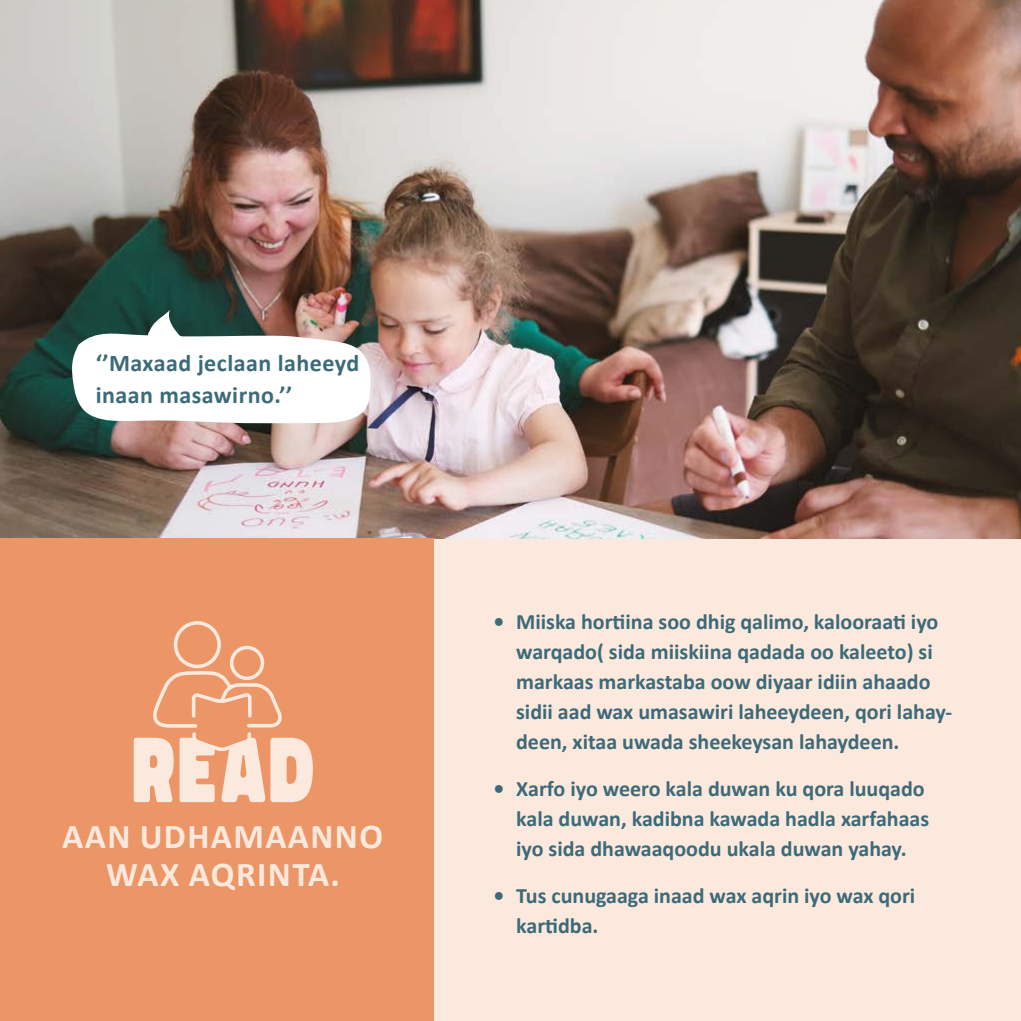
<style>
.page{position:relative;width:1021px;height:1021px;background:#fff}
.page>*{position:absolute;margin:0;border:0;box-sizing:border-box;transform-origin:0 0}
.t1{font:87.4px "Spot";color:#fce9dd}
.t2{font:700 35px/38px "Calibri";letter-spacing:.04em;color:#fce9dd;text-align:center}
.t3{font:700 24px/32px "Calibri";letter-spacing:.02em;color:#3c6a79}
.t4{font:700 22px/30px "Calibri";color:#3c6a79}
</style>
<div class="page">
<div style="left:2px;top:0;width:1018px;height:1020px;background:#fce9dd"></div>
<img style="left:0;top:0;width:1020px;height:539px">
<div style="left:0;top:539px;width:434px;height:481px;background:#ec9667"></div>
<svg style="left:71px;top:310px;width:302px;height:114px;background:#cfd2cf"></svg>
<div style="left:174px;top:621px;width:47px;height:47px;border:4px solid #fce9dd;border-radius:50%"></div>
<div style="left:230px;top:645px;width:34px;height:35px;border:4px solid #fce9dd;border-radius:50%"></div>
<svg style="left:153px;top:668px;width:129px;height:83px"></svg>
<p class="t3" style="left:96px;top:347px;width:265px">‘’Maxaad jeclaan laheeyd inaan masawirno.’’</p>
<h1 class="t1" style="left:132px;top:729px;width:184px">Read</h1>
<h2 class="t2" style="left:62px;top:817px;width:322px">AAN UDHAMAANNO<br>WAX AQRINTA.</h2>
<p class="t4" style="left:516px;top:606px;width:437px;text-indent:-23px">• Miiska hortiina soo dhig qalimo, kalooraati iyo warqado( sida miiskiina qadada oo kaleeto) si markaas markastaba oow diyaar idiin ahaado sidii aad wax umasawiri laheeydeen, qori lahay&shy;deen, xitaa uwada sheekeysan lahaydeen.</p>
<p class="t4" style="left:516px;top:773px;width:414px;text-indent:-23px">• Xarfo iyo weero kala duwan ku qora luuqado kala duwan, kadibna kawada hadla xarfahaas iyo sida dhawaaqoodu ukala duwan yahay.</p>
<p class="t4" style="left:516px;top:880px;width:401px;text-indent:-23px">• Tus cunugaaga inaad wax aqrin iyo wax qori kartidba.</p>
</div>
